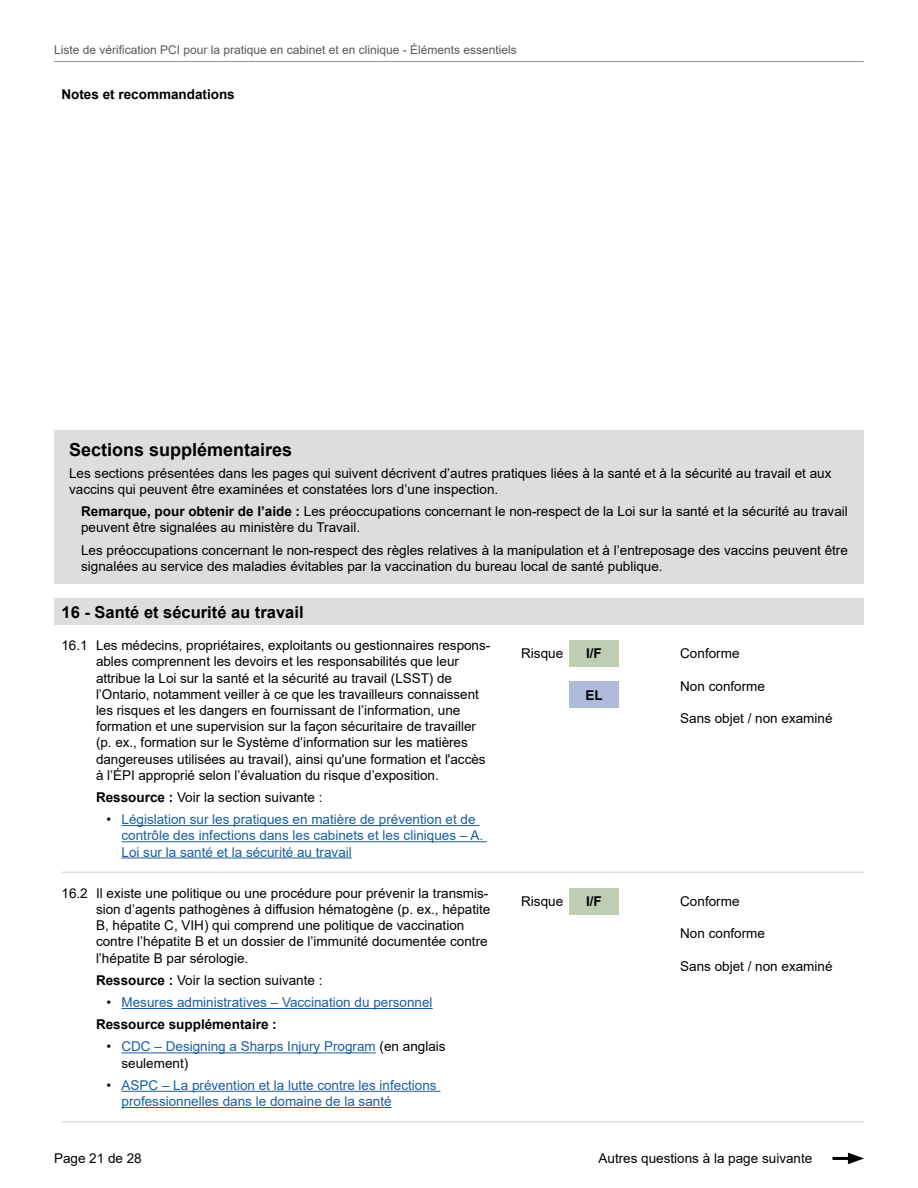
<style>
.page{position:relative;width:918px;height:1188px;background:#fff}
.page>*{position:absolute;margin:0;border:0;box-sizing:border-box;transform-origin:0 0}
.Body_Text{font:700 18px "Ynlpjh Arial";color:#000}
.Heading_2_-_Number_list{font:700 16.5px "Ynlpjh Arial";color:#000}
.Body_text_-_number_list_1_1{font:13.5px/16.2px "Jlygxt Arial";letter-spacing:-.005em;color:#000}
.Body_Text-2{font:13.5px/16.2px "Jlygxt Arial";color:#000}
.Body_text_-_List_Bullet{font:13.5px/16.2px "Jlygxt Arial";color:#1c5e9e}
.Body_text_-_List_indent{font:13.5px "Jlygxt Arial";color:#000}
.t1{font:13.5px "Bhdgrw Arial";color:#000}
.Body_text_-_List_indent-2{font:700 13.5px "Ynlpjh Arial";color:#000}
.Body_Text-3{font:700 13.5px "Ynlpjh Arial";color:#000}
.t2{font:13.5px "Gbxtbj Arial";color:#000}
.Risk_Level_Types{font:700 13.5px "Ynlpjh Arial";color:#000}
.Risk_Level_Types-2{font:700 13.5px "Xkccbt Arial";color:#000}
.t3{font:12px "Pjfmdm Arial";color:#58595b}
.s1{font-family:"Ynlpjh Arial";font-weight:700}
.s2{font-family:"Gbxtbj Arial";color:#000}
.s3{color:#000}
</style>
<div class="page">
<hr style="left:832px;top:1157px;width:22px;height:3px;background:#000">
<svg style="left:848px;top:1153px;width:16px;height:11px"></svg>
<hr style="left:54px;top:61px;width:810px;height:1px;background:#939598">
<hr style="left:62px;top:872px;width:802px;height:1px;background:#dcddde">
<div style="left:54px;top:430px;width:810px;height:153px;background:#dcddde"></div>
<div style="left:54px;top:598px;width:810px;height:27px;background:#dcddde"></div>
<div style="left:569px;top:640px;width:50px;height:27px;background:#becdb4"></div>
<hr style="left:122px;top:825px;width:357px;height:1px;background:#1c5e9e">
<hr style="left:122px;top:841px;width:365px;height:1px;background:#1c5e9e">
<hr style="left:122px;top:857px;width:230px;height:1px;background:#1c5e9e">
<div style="left:569px;top:682px;width:50px;height:26px;background:#afbbda"></div>
<hr style="left:62px;top:1121px;width:802px;height:2px;background:#dcddde">
<div style="left:569px;top:888px;width:50px;height:26px;background:#becdb4"></div>
<hr style="left:122px;top:1008px;width:311px;height:1px;background:#1c5e9e">
<hr style="left:122px;top:1052px;width:254px;height:1px;background:#1c5e9e">
<hr style="left:122px;top:1091px;width:318px;height:1px;background:#1c5e9e">
<hr style="left:122px;top:1107px;width:270px;height:1px;background:#1c5e9e">
<p class="t3" style="left:54px;top:42px;width:464px">Liste de vérification PCI pour la pratique en cabinet et en clinique - Éléments essentiels</p>
<p class="Body_Text-3" style="left:62px;top:85px;width:175px">Notes et recommandations</p>
<p class="Body_Text" style="left:69px;top:437px;width:225px">Sections supplémentaires</p>
<p class="Body_Text-2" style="left:69px;top:465px;width:764px">Les sections présentées dans les pages qui suivent décrivent d’autres pratiques liées à la santé et à la sécurité au travail et aux vaccins qui peuvent être examinées et constatées lors d’une inspection.</p>
<p class="Body_Text-2" style="left:81px;top:503px;width:768px"><span class="s1">Remarque, pour obtenir de l’aide :</span> Les préoccupations concernant le non-respect de la Loi sur la santé et la sécurité au travail peuvent être signalées au ministère du Travail.</p>
<p class="Body_Text-2" style="left:81px;top:542px;width:768px">Les préoccupations concernant le non-respect des règles relatives à la manipulation et à l’entreposage des vaccins peuvent être signalées au service des maladies évitables par la vaccination du bureau local de santé publique.</p>
<h2 class="Heading_2_-_Number_list" style="left:62px;top:600px;width:244px">16 - Santé et sécurité au travail</h2>
<p class="Body_Text-2" style="left:521px;top:645px;width:44px">Risque</p>
<p class="Risk_Level_Types" style="left:586px;top:644px;width:17px">I/F</p>
<p class="Body_Text-2" style="left:680px;top:645px;width:61px">Conforme</p>
<p class="Body_Text-2" style="left:680px;top:678px;width:86px">Non conforme</p>
<p class="Body_Text-2" style="left:680px;top:710px;width:154px">Sans objet / non examiné</p>
<p class="Body_text_-_number_list_1_1" style="left:96px;top:637px;width:396px;text-indent:-34px">16.1 Les médecins, propriétaires, exploitants ou gestionnaires respons&shy;ables comprennent les devoirs et les responsabilités que leur attribue la Loi sur la santé et la sécurité au travail (LSST) de l’Ontario, notamment veiller à ce que les travailleurs connaissent les risques et les dangers en fournissant de l’information, une formation et une supervision sur la façon sécuritaire de travailler (p. ex., formation sur le Système d’information sur les matières dangereuses utilisées au travail), ainsi qu'une formation et l'accès à l’ÉPI approprié selon l’évaluation du risque d’exposition.</p>
<p class="Body_text_-_List_indent" style="left:96px;top:788px;width:228px"><span class="s1">Ressource :</span> Voir la section suivante :</p>
<p class="Body_text_-_List_Bullet" style="left:122px;top:811px;width:363px;text-indent:-15px"><span class="s2">•</span> Législation sur les pratiques en matière de prévention et de contrôle des infections dans les cabinets et les cliniques – A.<br>Loi sur la santé et la sécurité au travail</p>
<p class="Risk_Level_Types-2" style="left:585px;top:685px;width:19px">EL</p>
<p class="Body_text_-_number_list_1_1" style="left:96px;top:885px;width:396px;text-indent:-34px">16.2 Il existe une politique ou une procédure pour prévenir la transmis&shy;sion d’agents pathogènes à diffusion hématogène (p. ex., hépatite B, hépatite C, VIH) qui comprend une politique de vaccination contre l’hépatite B et un dossier de l’immunité documentée contre l’hépatite B par sérologie.</p>
<p class="Body_text_-_List_indent" style="left:96px;top:971px;width:228px"><span class="s1">Ressource :</span> Voir la section suivante :</p>
<p class="Body_text_-_List_Bullet" style="left:106px;top:994px;width:328px"><span class="s2">•</span> Mesures administratives – Vaccination du personnel</p>
<p class="Body_text_-_List_indent-2" style="left:96px;top:1015px;width:182px">Ressource supplémentaire :</p>
<p class="Body_text_-_List_Bullet" style="left:122px;top:1039px;width:326px;text-indent:-15px"><span class="s2">•</span> CDC – Designing a Sharps Injury Program <span class="s3">(en anglais seulement)</span></p>
<p class="Body_text_-_List_Bullet" style="left:122px;top:1077px;width:317px;text-indent:-15px"><span class="s2">•</span> ASPC – La prévention et la lutte contre les infections professionnelles dans le domaine de la santé</p>
<p class="Body_Text-2" style="left:521px;top:893px;width:44px">Risque</p>
<p class="Risk_Level_Types" style="left:586px;top:892px;width:17px">I/F</p>
<p class="Body_Text-2" style="left:680px;top:893px;width:61px">Conforme</p>
<p class="Body_Text-2" style="left:680px;top:925px;width:86px">Non conforme</p>
<p class="Body_Text-2" style="left:680px;top:958px;width:154px">Sans objet / non examiné</p>
<p class="t2" style="left:54px;top:1149px;width:89px">Page 21 de 28</p>
<p class="t1" style="left:598px;top:1149px;width:215px">Autres questions à la page suivante</p>
</div>
